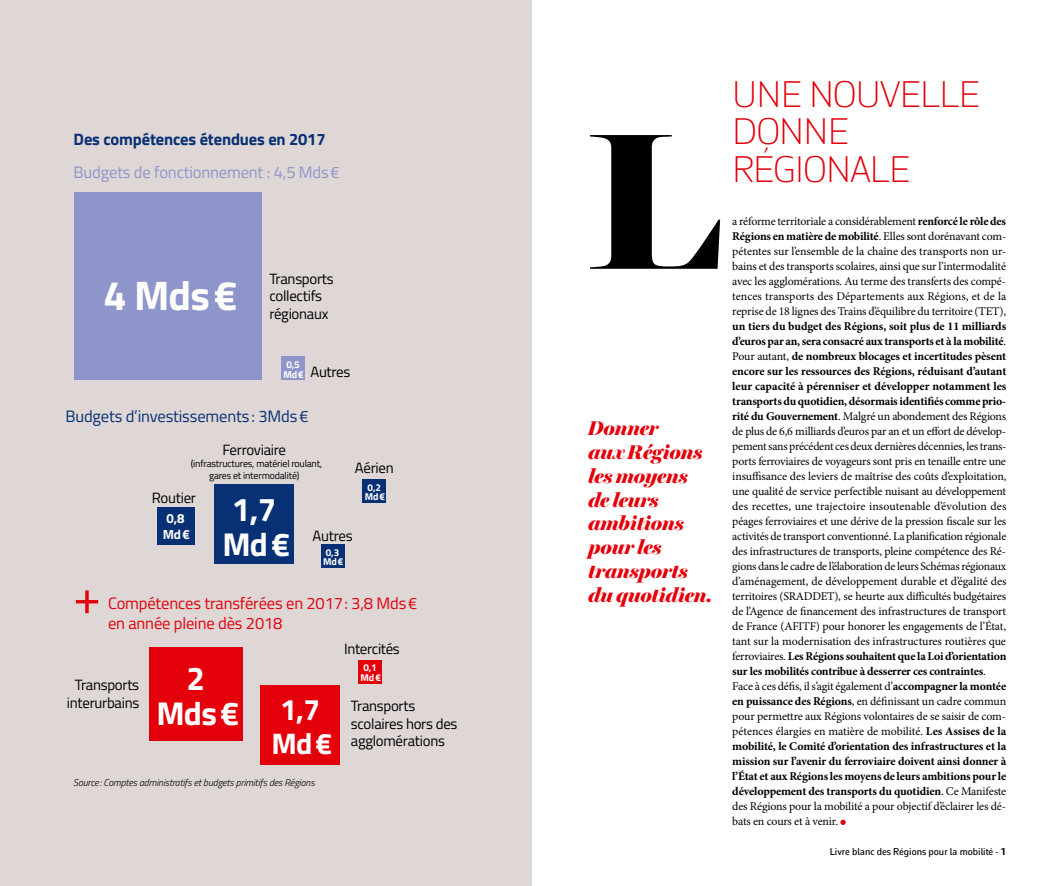
<style>
.page{position:relative;width:1063px;height:886px;background:#fff}
.page>*{position:absolute;margin:0;border:0;box-sizing:border-box;transform-origin:0 0}
.t1{font:900 195.75px "Miller Banner";color:#000}
.t2{font:700 41.25px "Titillium Web";color:#fff}
.t3{font:100 37.5px/37.5px "Corbeau Pro";letter-spacing:-.02em;color:#e3000b}
.t4{font:700 33px/34.8px "Titillium Web";color:#fff}
.t5{font:700 29.75px/34.8px "Titillium Web";color:#fff}
.t6{font:italic 900 20px/23.8px "Miller Banner";letter-spacing:-.015em;color:#e3000b}
.t7{font:16.5px/19.9px "Titillium Web";letter-spacing:-.01em;color:#e3000b}
.t8{font:16.5px "Titillium Web";letter-spacing:-.01em;color:#8e95ca}
.t9{font:16.5px "Titillium Web";letter-spacing:-.01em;color:#083074}
.t10{font:700 16.5px "Titillium Web";letter-spacing:-.01em;color:#083074}
.t11{font:14.88px/17.9px "Titillium Web";letter-spacing:-.02em;color:#000}
.t12{font:700 13.25px/15.9px "Titillium Web";color:#fff}
.t13{font:11.88px/15px "Minion Pro";letter-spacing:-.015em;color:#000;text-align:justify}
.t14{font:500 10px "Corbeau Pro";color:#000}
.t15{font:italic 300 9.88px "Titillium Web";letter-spacing:-.01em;color:#000}
.t16{font:9.88px/11.9px "Titillium Web";letter-spacing:-.02em;color:#000;text-align:center}
.t17{font:700 9.88px/9.9px "Titillium Web";color:#fff}
.s1{font-weight:700;font-size:9.88px;color:#fff}
.s2{font-weight:700}
</style>
<div class="page">
<svg style="left:840px;top:820px;width:6px;height:5px"></svg>
<div style="left:0;top:0;width:531px;height:886px;background:#ded7d5"></div>
<svg style="left:76px;top:590px;width:22px;height:23px"></svg>
<div style="left:214px;top:484px;width:80px;height:79px;background:#083074"></div>
<div style="left:281px;top:356px;width:24px;height:24px;background:#8e95ca"></div>
<div style="left:363px;top:479px;width:23px;height:24px;background:#083074"></div>
<div style="left:260px;top:685px;width:80px;height:80px;background:#e3000b"></div>
<div style="left:149px;top:647px;width:93px;height:93px;background:#e3000b"></div>
<div style="left:74px;top:193px;width:187px;height:187px;background:#8e95ca"></div>
<div style="left:321px;top:544px;width:23px;height:24px;background:#083074"></div>
<div style="left:157px;top:507px;width:37px;height:37px;background:#083074"></div>
<div style="left:358px;top:660px;width:24px;height:23px;background:#e3000b"></div>
<h3 class="t10" style="left:74px;top:127px;width:253px">Des compétences étendues en 2017</h3>
<h3 class="t8" style="left:74px;top:160px;width:268px">Budgets de fonctionnement : 4,5 Mds€</h3>
<h2 class="t2" style="left:103px;top:264px;width:135px">4 Mds€</h2>
<p class="t11" style="left:269px;top:269px;width:66px">Transports collectifs régionaux</p>
<p class="t17" style="left:286px;top:359px;width:15px">0,5</p>
<p class="t11" style="left:284px;top:362px;width:68px"><span class="s1">Md€</span> Autres</p>
<h3 class="t9" style="left:65px;top:404px;width:245px">Budgets d’investissements : 3Mds€</h3>
<p class="t11" style="left:222px;top:440px;width:65px">Ferroviaire</p>
<p class="t16" style="left:191px;top:457px;width:133px">(infrastructures, matériel roulant, gares et intermodalité)</p>
<p class="t11" style="left:355px;top:458px;width:40px">Aérien</p>
<p class="t11" style="left:152px;top:488px;width:46px">Routier</p>
<p class="t17" style="left:365px;top:482px;width:22px">0,2<br>Md€</p>
<h3 class="t4" style="left:222px;top:491px;width:69px">1,7<br>Md€</h3>
<p class="t12" style="left:163px;top:509px;width:29px">0,8<br>Md€</p>
<p class="t11" style="left:313px;top:526px;width:41px">Autres</p>
<p class="t17" style="left:323px;top:547px;width:22px;line-height:9.1px">0,3<br>Md€</p>
<h3 class="t7" style="left:108px;top:592px;width:311px">Compétences transférées en 2017: 3,8 Mds€ en année pleine dès 2018</h3>
<p class="t11" style="left:67px;top:675px;width:74px;text-align:center">Transports interurbains</p>
<h3 class="t4" style="left:156px;top:660px;width:84px;text-align:center">2<br>Mds€</h3>
<p class="t11" style="left:344px;top:639px;width:57px">Intercités</p>
<p class="t17" style="left:361px;top:662px;width:22px">0,1<br>Md€</p>
<h3 class="t5" style="left:271px;top:690px;width:62px">1,7<br>Md€</h3>
<p class="t11" style="left:351px;top:696px;width:108px">Transports scolaires hors des agglomérations</p>
<p class="t15" style="left:73px;top:775px;width:243px">Source: Comptes administratifs et budgets primitifs des Régions</p>
<h1 class="t1" style="left:588px;top:82px;width:131px">L</h1>
<h3 class="t6" style="left:588px;top:416px;width:125px">Donner<br>aux Régions les moyens de leurs ambitions pour les transports du quotidien.</h3>
<h3 class="t3" style="left:732px;top:75px;width:249px">UNE NOUVELLE<br>DONNE</h3>
<h3 class="t3" style="left:732px;top:150px;width:180px">RÉGIONALE</h3>
<p class="t13" style="left:732px;top:214px;width:276px">a réforme territoriale a considérablement <span class="s2">renforcé le rôle des Régions en matière de mobilité</span>. Elles sont dorénavant com&shy;pétentes sur l’ensemble de la chaîne des transports non ur&shy;bains et des transports scolaires, ainsi que sur l’intermodalité avec les agglomérations. Au terme des transferts des compé&shy;tences transports des Départements aux Régions, et de la reprise de 18 lignes des Trains d’équilibre du territoire (TET),</p>
<p class="t13" style="left:732px;top:319px;width:276px;text-align:left"><span class="s2">un tiers du budget des Régions, soit plus de 11 milliards d’euros par an, sera consacré aux transports et à la mobilité</span>.<br>Pour autant, <span class="s2">de nombreux blocages et incertitudes pèsent encore sur les ressources des Régions, réduisant d’autant leur capacité à pérenniser et développer notamment les transports du quotidien, désormais identifiés comme prio&shy;rité du Gouvernement</span>. Malgré un abondement des Régions de plus de 6,6 milliards d’euros par an et un effort de dévelop&shy;pement sans précédent ces deux dernières décennies, les trans&shy;ports ferroviaires de voyageurs sont pris en tenaille entre une insuffisance des leviers de maîtrise des coûts d’exploitation, une qualité de service perfectible nuisant au développement des recettes, une trajectoire insoutenable d’évolution des péages ferroviaires et une dérive de la pression fiscale sur les activités de transport conventionné. La planification régionale des infrastructures de transports, pleine compétence des Ré&shy;gions dans le cadre de l’élaboration de leurs Schémas régionaux d’aménagement, de développement durable et d’égalité des territoires (SRADDET), se heurte aux difficultés budgétaires de l’Agence de financement des infrastructures de transport de France (AFITF) pour honorer les engagements de l’État, tant sur la modernisation des infrastructures routières que ferroviaires. <span class="s2">Les Régions souhaitent que la Loi d’orientation sur les mobilités contribue à desserrer ces contraintes</span>.<br>Face à ces défis, il s’agit également d’<span class="s2">accompagner la montée en puissance des Régions</span>, en définissant un cadre commun pour permettre aux Régions volontaires de se saisir de com&shy;pétences élargies en matière de mobilité. <span class="s2">Les Assises de la mobilité, le Comité d’orientation des infrastructures et la mission sur l’avenir du ferroviaire doivent ainsi donner à l’État et aux Régions les moyens de leurs ambitions pour le développement des transports du quotidien</span>. Ce Manifeste des Régions pour la mobilité a pour objectif d’éclairer les dé&shy;bats en cours et à venir.</p>
<p class="t14" style="left:830px;top:845px;width:178px">Livre blanc des Régions pour la mobilité - <span class="s2">1</span></p>
</div>
